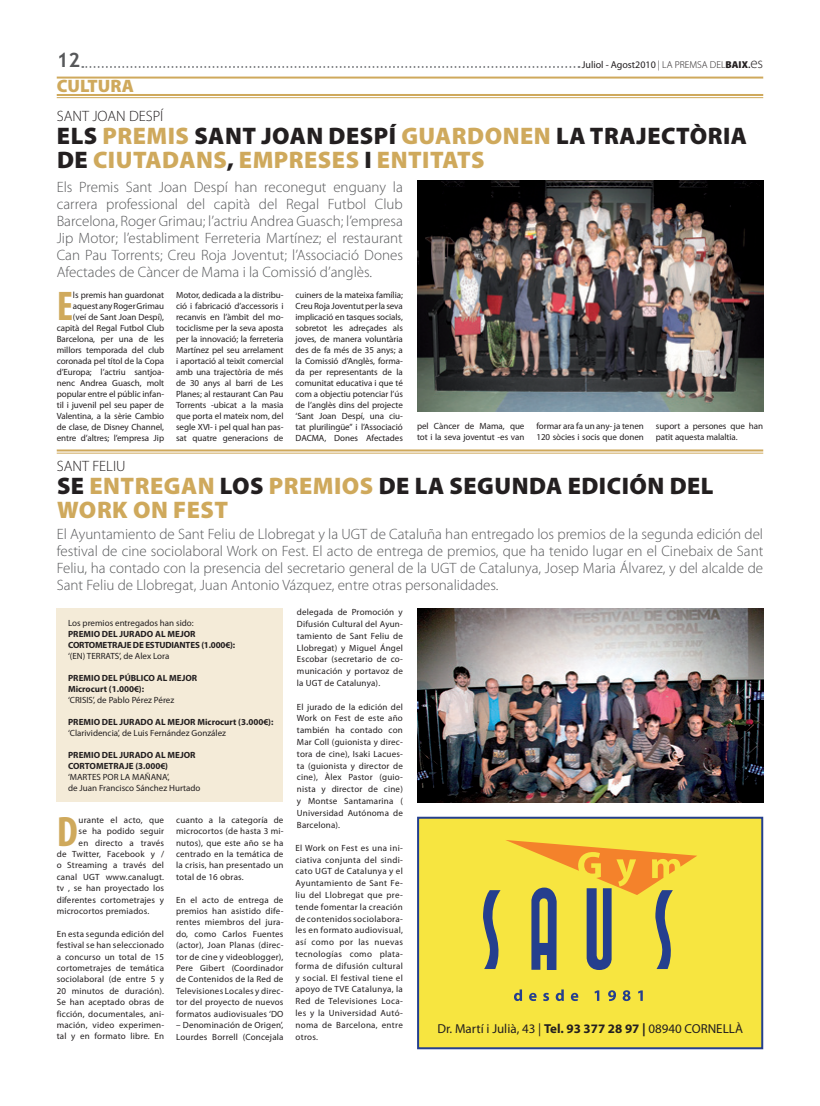
<style>
.page{position:relative;width:820px;height:1106px;background:#fff}
.page>*{position:absolute;margin:0;border:0;box-sizing:border-box;transform-origin:0 0}
.t1{font:700 condensed 42.8px "Myriad Pro";color:#cfa95c}
.t2{font:700 condensed 41.6px "Myriad Pro";color:#cfa95c}
.t3{font:900 24px "Myriad Pro";letter-spacing:.02em;color:#cfa95c}
.t4{font:900 24px "Myriad Pro";letter-spacing:.02em;color:#231f20}
.t5{font:700 20px "Trebuchet MS";color:#57585a}
.t6{font:900 18px "Myriad Pro";color:#cfa95c}
.t7{font:300 15px/17px "Myriad Pro";color:#57585a;text-align:justify}
.t8{font:300 15px "Myriad Pro";color:#231f20}
.t9{font:13px "Myriad Pro";color:#231f20}
.t10{font:10px "Myriad Pro";color:#231f20}
.t11{font:9px/11px "Myriad Pro";color:#231f20;text-align:justify}
.t12{font:9px/11.4px "Myriad Pro";letter-spacing:.02em;color:#231f20}
.t13{font:700 9px/11px "Myriad Pro";color:#231f20}
.t14{font:700 9px/11px "Myriad Pro";letter-spacing:-.02em;color:#231f20}
.s1{font-weight:300}
.s2{font-weight:900}
.s3{font-weight:600}
.s4{font-weight:300;font-size:15px}
.s5{color:#cfa95c}
.s6{color:#231f20}
.s7{font-weight:700}
</style>
<div class="page">
<div style="left:417px;top:816px;width:346px;height:233px;background:#f7e540;border:2px solid #253f8e"></div>
<svg style="left:483px;top:840px;width:214px;height:130px"></svg>
<svg style="left:514px;top:989px;width:128px;height:12px"></svg>
<img style="left:417px;top:180px;width:345px;height:231px">
<img style="left:417px;top:608px;width:346px;height:194px">
<hr style="left:57px;top:94px;width:706px;height:2px;background:#cfa95c">
<hr style="left:57px;top:97px;width:706px;height:1px;background:#cfa95c">
<hr style="left:57px;top:77px;width:706px;height:2px;background:#cfa95c">
<hr style="left:57px;top:449px;width:706px;height:2px;background:#cfa95c">
<hr style="left:57px;top:453px;width:706px;height:1px;background:#cfa95c">
<div style="left:57px;top:608px;width:226px;height:193px;background:#f4ebd8"></div>
<svg style="left:82px;top:66px;width:497px;height:2px"></svg>
<h3 class="t5" style="left:57px;top:47px;width:25px">12</h3>
<p class="t10" style="left:581px;top:58px;width:183px">Juliol - Agost2010 <span class="s1">| LA PREMSA DEL</span><span class="s2">BAIX</span><span class="s3">.</span><span class="s4">es</span></p>
<h3 class="t6" style="left:57px;top:76px;width:79px">CULTURA</h3>
<h3 class="t4" style="left:57px;top:122px;width:168px">ELS <span class="s5">PREMIS</span> SANT</h3>
<h3 class="t4" style="left:261px;top:122px;width:29px">JOAN</h3>
<h3 class="t4" style="left:328px;top:122px;width:16px">DESP</h3>
<h3 class="t3" style="left:388px;top:122px;width:30px"><span class="s6">Í</span> GUAR</h3>
<h3 class="t3" style="left:467px;top:122px;width:35px">DONEN</h3>
<h3 class="t4" style="left:556px;top:122px;width:49px">LA TRAJECT</h3>
<h3 class="t4" style="left:689px;top:122px;width:32px">ÒRIA</h3>
<h3 class="t3" style="left:57px;top:146px;width:51px"><span class="s6">DE</span> CIUTA</h3>
<h3 class="t3" style="left:162px;top:146px;width:34px">DANS</h3>
<h3 class="t3" style="left:227px;top:146px;width:62px"><span class="s6">,</span> EMPRESES</h3>
<h3 class="t3" style="left:364px;top:146px;width:27px"><span class="s6">I</span> ENTITATS</h3>
<h3 class="t8" style="left:57px;top:108px;width:108px">SANT JOAN DESPÍ</h3>
<p class="t7" style="left:57px;top:178px;width:347px">Els Premis Sant Joan Despí han reconegut enguany la carrera professional del capità del Regal Futbol Club Barcelona, Roger Grimau; l’actriu Andrea Guasch; l’empresa Jip Motor; l’establiment Ferreteria Martínez; el restaurant Can Pau Torrents; Creu Roja Joventut; l’Associació Dones Afectades de Càncer de Mama i la Comissió d’anglès.</p>
<p class="t11" style="left:57px;top:289px;width:109px;text-align:right">ls premis han guardonat aquest any Roger Grimau<br>(veí de Sant Joan Despí), capità del Regal Futbol Club<br>Barcelona, per una de les millors temporada del club coronada pel títol de la Copa d’Europa; l’actriu santjoa&shy;nenc Andrea Guasch, molt popular entre el públic infan&shy;til i juvenil pel seu paper de<br>Valentina, a la sèrie Cambio de clase, de Disney Channel, entre d’altres; l’empresa Jip</p>
<p class="t11" style="left:176px;top:289px;width:109px">Motor, dedicada a la distribu&shy;ció i fabricació d’accessoris i recanvis en l’àmbit del mo&shy;tociclisme per la seva aposta per la innovació; la ferreteria Martínez pel seu arrelament i aportació al teixit comercial amb una trajectòria de més de 30 anys al barri de Les Planes; al restaurant Can Pau Torrents -ubicat a la masia que porta el mateix nom, del segle XVI- i pel qual han pas&shy;sat quatre generacions de</p>
<p class="t11" style="left:295px;top:289px;width:109px">cuiners de la mateixa família; Creu Roja Joventut per la seva implicació en tasques socials, sobretot les adreçades als joves, de manera voluntària des de fa més de 35 anys; a la Comissió d’Anglès, forma&shy;da per representants de la comunitat educativa i que té com a objectiu potenciar l’ús de l’anglès dins del projecte ‘Sant Joan Despí, una ciu&shy;tat plurilingüe” i l’Associació DACMA, Dones Afectades</p>
<h2 class="t2" style="left:57px;top:280px;width:18px">E</h2>
<h3 class="t8" style="left:57px;top:457px;width:70px">SANT FELIU</h3>
<p class="t11" style="left:417px;top:420px;width:109px">pel Càncer de Mama, que tot i la seva joventut -es van</p>
<p class="t11" style="left:536px;top:420px;width:109px">formar ara fa un any- ja tenen<br>120 sòcies i socis que donen</p>
<p class="t11" style="left:655px;top:420px;width:109px">suport a persones que han patit aquesta malaltia.</p>
<h3 class="t3" style="left:57px;top:472px;width:49px"><span class="s6">SE</span> ENTREGAN</h3>
<h3 class="t4" style="left:220px;top:472px;width:15px">LOS</h3>
<h3 class="t3" style="left:269px;top:472px;width:15px">PRE</h3>
<h3 class="t3" style="left:313px;top:472px;width:35px">MIOS</h3>
<h3 class="t4" style="left:378px;top:472px;width:88px">DELA SEGUN</h3>
<h3 class="t4" style="left:529px;top:472px;width:172px">DA EDICIÓN DEL</h3>
<h3 class="t3" style="left:57px;top:496px;width:39px">WORK</h3>
<h3 class="t3" style="left:133px;top:496px;width:55px">ON FEST</h3>
<p class="t7" style="left:57px;top:525px;width:707px">El Ayuntamiento de Sant Feliu de Llobregat y la UGT de Cataluña han entregado los premios de la segunda edición del festival de cine sociolaboral Work on Fest. El acto de entrega de premios, que ha tenido lugar en el Cinebaix de Sant Feliu, ha contado con la presencia del secretario general de la UGT de Catalunya, Josep Maria Álvarez, y del alcalde de Sant Feliu de Llobregat, Juan Antonio Vázquez, entre otras personalidades.</p>
<p class="t11" style="left:68px;top:617px;width:127px">Los premios entregados han sido:</p>
<p class="t14" style="left:68px;top:628px;width:168px">PREMIO DEL JURADO AL MEJOR<br>CORTOMETRAJE DE ESTUDIANTES (1.000€):</p>
<p class="t11" style="left:68px;top:650px;width:103px">‘(EN) TERRATS’, de Alex Lora</p>
<p class="t13" style="left:68px;top:672px;width:131px">PREMIO DEL PÚBLICO AL MEJOR<br>Microcurt (1.000€):</p>
<p class="t11" style="left:68px;top:694px;width:108px">‘CRISIS’, de Pablo Pérez Pérez</p>
<p class="t13" style="left:68px;top:716px;width:207px">PREMIO DEL JURADO AL MEJOR Microcurt (3.000€):</p>
<p class="t11" style="left:68px;top:727px;width:159px">‘Clarividencia’, de Luis Fernández González</p>
<p class="t13" style="left:68px;top:749px;width:129px">PREMIO DEL JURADO AL MEJOR<br>CORTOMETRAJE (3.000€)</p>
<p class="t11" style="left:68px;top:771px;width:134px">‘MARTES POR LA MAÑANA’,<br>de Juan Francisco Sánchez Hurtado</p>
<p class="t11" style="left:297px;top:606px;width:107px;line-height:11.8px">delegada de Promoción y Difusión Cultural del Ayun&shy;tamiento de Sant Feliu de Llobregat) y Miguel Ángel Escobar (secretario de co&shy;municación y portavoz de la UGT de Catalunya).</p>
<p class="t11" style="left:297px;top:700px;width:107px;line-height:11.8px">El jurado de la edición del Work on Fest de este año también ha contado con Mar Coll (guionista y direc&shy;tora de cine), Isaki Lacues&shy;ta (guionista y director de cine), Àlex Pastor (guio&shy;nista y director de cine) y Montse Santamarina ( Universidad Autónoma de Barcelona).</p>
<p class="t11" style="left:295px;top:841px;width:109px;line-height:11.8px">El Work on Fest es una ini&shy;ciativa conjunta del sindi&shy;cato UGT de Catalunya y el Ayuntamiento de Sant Fe&shy;liu del Llobregat que pre&shy;tende fomentar la creación de contenidos sociolabora&shy;les en formato audiovisual, así como por las nuevas tecnologías como plata&shy;forma de difusión cultural y social. El festival tiene el apoyo de TVE Catalunya, la Red de Televisiones Loca&shy;les y la Universidad Autó&shy;noma de Barcelona, entre otros.</p>
<h1 class="t1" style="left:57px;top:804px;width:23px">D</h1>
<p class="t12" style="left:79px;top:813px;width:87px">urante el acto, que</p>
<p class="t11" style="left:176px;top:814px;width:109px;line-height:11.4px">cuanto a la categoría de microcortos (de hasta 3 mi&shy;nutos), que este año se ha centrado en la temática de la crisis, han presentado un total de 16 obras.</p>
<p class="t11" style="left:176px;top:893px;width:109px;line-height:11.4px">En el acto de entrega de premios han asistido dife&shy;rentes miembros del jura&shy;do, como Carlos Fuentes (actor), Joan Planas (direc&shy;tor de cine y videoblogger), Pere Gibert (Coordinador de Contenidos de la Red de Televisiones Locales y direc&shy;tor del proyecto de nuevos formatos audiovisuales ‘DO</p>
<p class="t12" style="left:176px;top:1019px;width:109px">– Denominación de Origen’,<br>Lourdes Borrell (Concejala</p>
<p class="t12" style="left:79px;top:825px;width:87px">se ha podido seguir</p>
<p class="t12" style="left:79px;top:836px;width:87px">en directo a través</p>
<p class="t12" style="left:57px;top:848px;width:109px">de Twitter, Facebook y /</p>
<p class="t12" style="left:57px;top:859px;width:109px">o Streaming a través del</p>
<p class="t12" style="left:57px;top:871px;width:109px">canal UGT www.canalugt.</p>
<p class="t12" style="left:57px;top:882px;width:109px">tv , se han proyectado los</p>
<p class="t12" style="left:57px;top:893px;width:109px">diferentes cortometrajes y</p>
<p class="t12" style="left:57px;top:905px;width:94px">microcortos premiados.</p>
<p class="t11" style="left:57px;top:928px;width:109px;line-height:11.4px">En esta segunda edición del festival se han seleccionado a concurso un total de 15 cortometrajes de temática sociolaboral (de entre 5 y 20 minutos de duración).<br>Se han aceptado obras de ficción, documentales, ani&shy;mación, video experimen&shy;tal y en formato libre. En</p>
<h3 class="t9" style="left:437px;top:1020px;width:307px">Dr. Martí i Julià, 43 | <span class="s7">Tel. 93 377 28 97 |</span> 08940 CORNELLÀ</h3>
</div>
